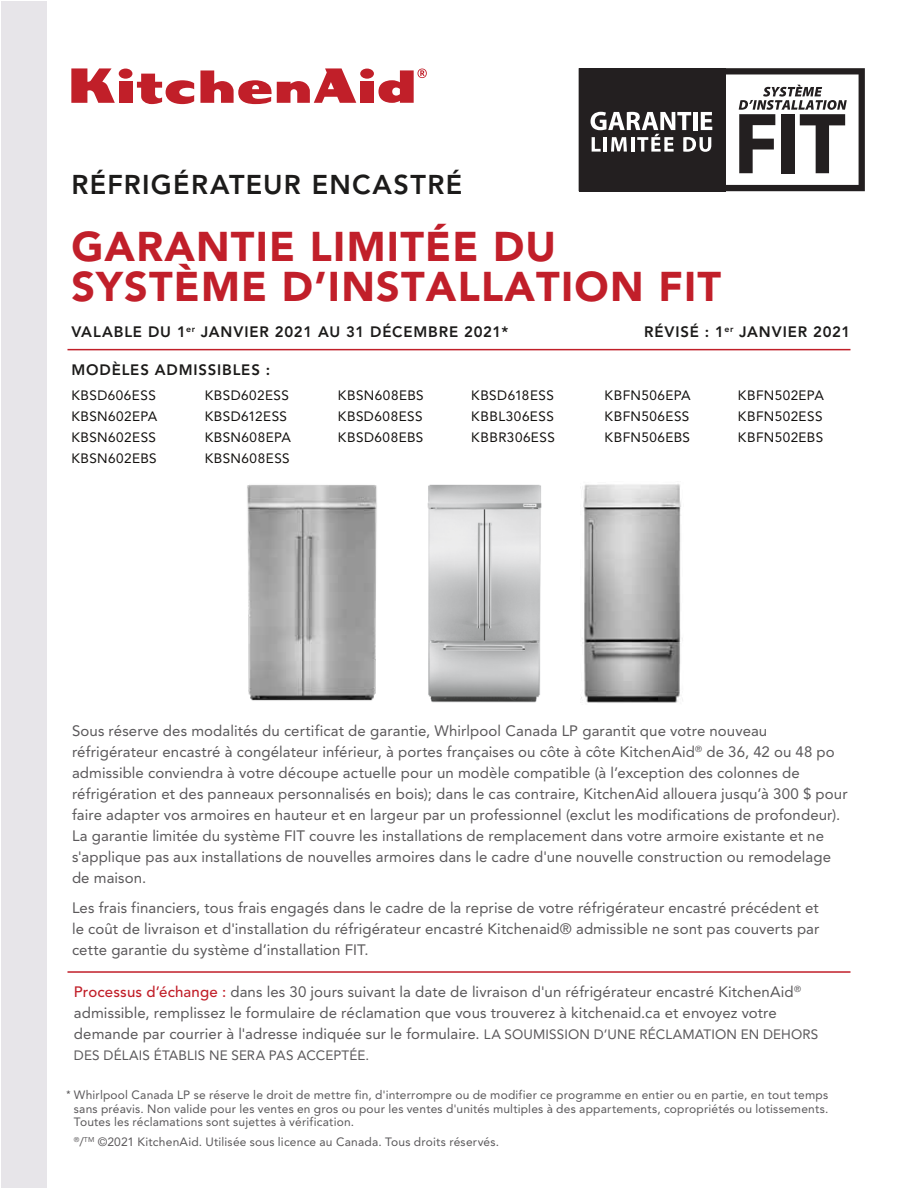
<style>
.page{position:relative;width:918px;height:1188px;background:#fff}
.page>*{position:absolute;margin:0;border:0;box-sizing:border-box;transform-origin:0 0}
.t1{font:900 41.25px/40.5px "Avenir LT";letter-spacing:.03em;color:#c11f2a}
.t2{font:800 27px "Avenir LT";letter-spacing:.045em;color:#1c1b1a}
.t3{font:15px/21px "Avenir LT";letter-spacing:.005em;color:#5a585a}
.t4{font:800 15px "Avenir LT";letter-spacing:.055em;color:#1c1b1a}
.t5{font:13.5px/21px "Avenir LT";letter-spacing:.03em;color:#12100e;text-align:justify}
.t6{font:13.5px "Avenir LT";letter-spacing:.01em;color:#5a585a}
.t7{font:12px/13.5px "Avenir LT";letter-spacing:.015em;color:#5a585a}
.s1{font-weight:500;color:#c11f29}
.s2{font-size:13.5px}
.s3{font-family:"Akzidenz Grotesk BE"}
</style>
<div class="page">
<div style="left:1px;top:1px;width:45px;height:1186px;background:#e7e5e9"></div>
<div style="left:119px;top:82px;width:13px;height:21px;background:#c11f29"></div>
<div style="left:119px;top:69px;width:13px;height:10px;background:#c11f29;border-radius:50%"></div>
<div style="left:360px;top:82px;width:14px;height:21px;background:#c11f29"></div>
<div style="left:360px;top:69px;width:14px;height:10px;background:#c11f29;border-radius:50%"></div>
<svg style="left:200px;top:68px;width:156px;height:36px"></svg>
<svg style="left:71px;top:68px;width:44px;height:35px"></svg>
<svg style="left:137px;top:74px;width:57px;height:30px"></svg>
<svg style="left:378px;top:69px;width:49px;height:34px"></svg>
<svg style="left:579px;top:68px;width:286px;height:123px"></svg>
<hr style="left:67px;top:349px;width:784px;height:1px;background:#c11f29">
<hr style="left:67px;top:971px;width:784px;height:2px;background:#c11f29">
<img style="left:247px;top:485px;width:130px;height:216px">
<img style="left:427px;top:484px;width:115px;height:219px">
<img style="left:581px;top:484px;width:102px;height:219px">
<h2 class="t2" style="left:71px;top:169px;width:392px">RÉFRIGÉRATEUR ENCASTRÉ</h2>
<h1 class="t1" style="left:71px;top:226px;width:651px">GARANTIE LIMITÉE DU<br>SYSTÈME D’INSTALLATION FIT</h1>
<p class="t4" style="left:71px;top:323px;width:438px">VALABLE DU 1<sup>er</sup> JANVIER 2021 AU 31 DÉCEMBRE 2021*</p>
<p class="t4" style="left:644px;top:323px;width:208px">RÉVISÉ : 1<sup>er</sup> JANVIER 2021</p>
<p class="t4" style="left:71px;top:361px;width:200px">MODÈLES ADMISSIBLES :</p>
<p class="t5" style="left:71px;top:385px;width:88px">KBSD606ESS KBSN602EPA KBSN602ESS KBSN602EBS</p>
<p class="t5" style="left:205px;top:385px;width:88px;text-align:left">KBSD602ESS<br>KBSD612ESS<br>KBSN608EPA<br>KBSN608ESS</p>
<p class="t5" style="left:338px;top:385px;width:87px">KBSN608EBS KBSD608ESS KBSD608EBS</p>
<p class="t5" style="left:471px;top:385px;width:85px">KBSD618ESS KBBL306ESS KBBR306ESS</p>
<p class="t5" style="left:605px;top:385px;width:88px">KBFN506EPA KBFN506ESS KBFN506EBS</p>
<p class="t5" style="left:738px;top:385px;width:88px">KBFN502EPA KBFN502ESS KBFN502EBS</p>
<p class="t3" style="left:72px;top:720px;width:777px">Sous réserve des modalités du certificat de garantie, Whirlpool Canada LP garantit que votre nouveau réfrigérateur encastré à congélateur inférieur, à portes françaises ou côte à côte KitchenAid<sup>®</sup> de 36, 42 ou 48 po admissible conviendra à votre découpe actuelle pour un modèle compatible (à l’exception des colonnes de réfrigération et des panneaux personnalisés en bois); dans le cas contraire, KitchenAid allouera jusqu’à 300 $ pour faire adapter vos armoires en hauteur et en largeur par un professionnel (exclut les modifications de profondeur).<br>La garantie limitée du système FIT couvre les installations de remplacement dans votre armoire existante et ne s'applique pas aux installations de nouvelles armoires dans le cadre d'une nouvelle construction ou remodelage de maison.</p>
<p class="t3" style="left:72px;top:897px;width:749px;text-align:justify">Les frais financiers, tous frais engagés dans le cadre de la reprise de votre réfrigérateur encastré précédent et le coût de livraison et d'installation du réfrigérateur encastré Kitchenaid® admissible ne sont pas couverts par cette garantie du système d’installation FIT.</p>
<p class="t3" style="left:74px;top:982px;width:746px"><span class="s1">Processus d’échange :</span> dans les 30 jours suivant la date de livraison d'un réfrigérateur encastré KitchenAid<sup>® </sup>admissible, remplissez le formulaire de réclamation que vous trouverez à kitchenaid.ca et envoyez votre demande par courrier à l'adresse indiquée sur le formulaire. <span class="s2">LA SOUMISSION D’UNE RÉCLAMATION EN DEHORS</span></p>
<p class="t6" style="left:74px;top:1048px;width:297px">DES DÉLAIS ÉTABLIS NE SERA PAS ACCEPTÉE.</p>
<p class="t7" style="left:67px;top:1089px;width:763px"><span class="s3">*</span> Whirlpool Canada LP se réserve le droit de mettre fin, d'interrompre ou de modifier ce programme en entier ou en partie, en tout temps</p>
<p class="t7" style="left:74px;top:1102px;width:756px">sans préavis. Non valide pour les ventes en gros ou pour les ventes d'unités multiples à des appartements, copropriétés ou lotissements.<br>Toutes les réclamations sont sujettes à vérification.</p>
<p class="t7" style="left:74px;top:1135px;width:427px"><sup>®</sup>/<sup>TM</sup> ©2021 KitchenAid. Utilisée sous licence au Canada. Tous droits réservés.</p>
</div>
